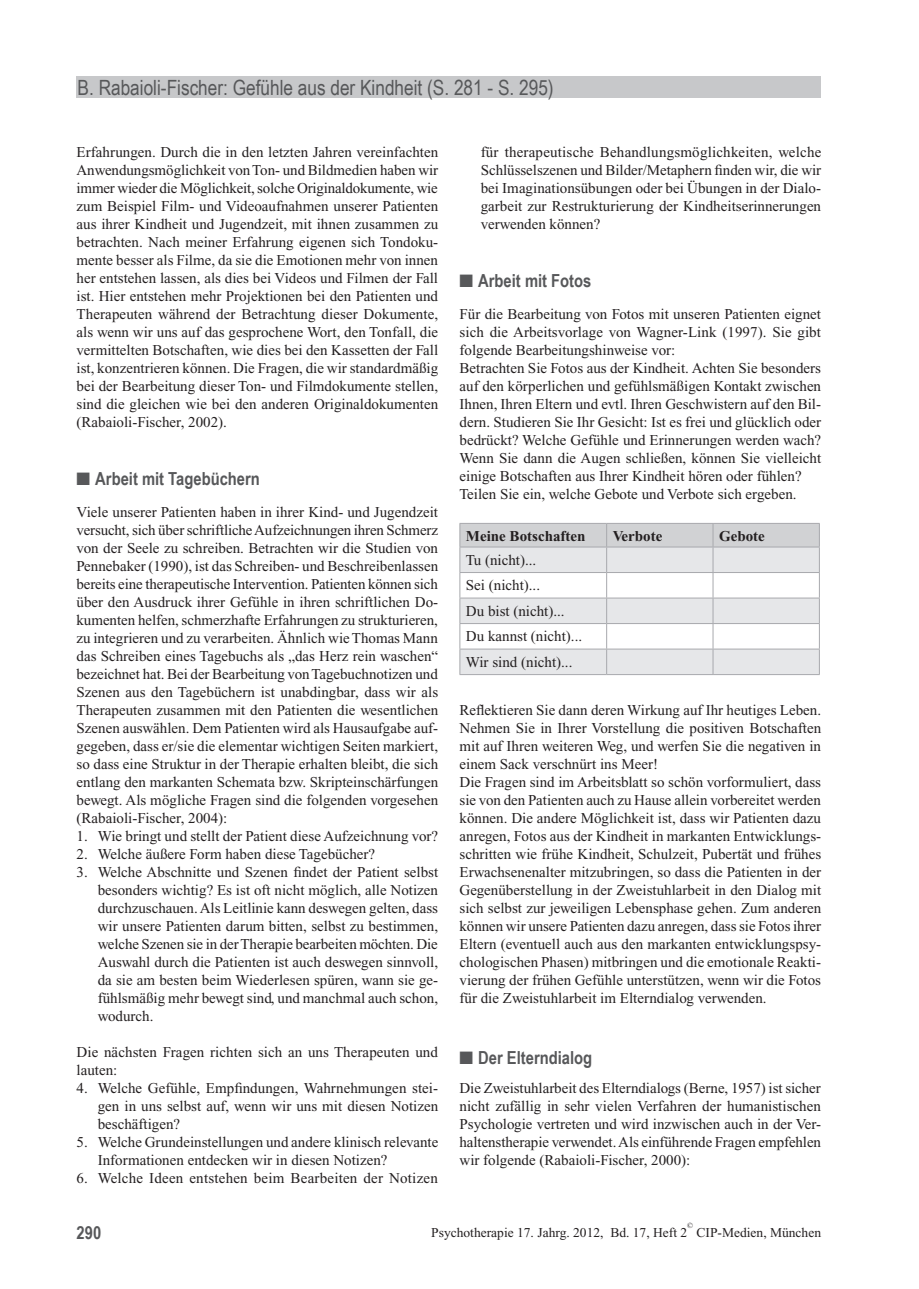
<style>
.page{position:relative;width:919px;height:1289px;background:#fff}
.page>*{position:absolute;margin:0;border:0;box-sizing:border-box;transform-origin:0 0}
.t1{font:21px "Arial Narrow";color:#57585a}
.t2{font:700 18px "Arial Narrow";color:#57585a}
.t3{font:15px/18px "Times New Roman";color:#231f20;text-align:justify}
.t4{font:700 15px "Times New Roman";color:#231f20}
.t5{font:13.5px "Times New Roman";color:#231f20}
.t6{font:7.8px "Times New Roman";color:#231f20}
</style>
<div class="page">
<div style="left:77px;top:77px;width:744px;height:21px;background:#c7c8ca"></div>
<svg style="left:459px;top:523px;width:361px;height:151px"></svg>
<hr style="left:459px;top:674px;width:147px;height:1px;background:#a8a9ad">
<hr style="left:606px;top:674px;width:107px;height:1px;background:#a8a9ad">
<hr style="left:713px;top:674px;width:106px;height:1px;background:#a8a9ad">
<h1 class="t1" style="left:78px;top:76px;width:477px">B. Rabaioli-Fischer: Gefühle aus der Kindheit (S. 281 - S. 295)</h1>
<p class="t3" style="left:77px;top:143px;width:363px">Erfahrungen. Durch die in den letzten Jahren vereinfachten Anwendungsmöglichkeit von Ton- und Bildmedien haben wir immer wieder die Möglichkeit, solche Originaldokumente, wie zum Beispiel Film- und Videoaufnahmen unserer Patienten aus ihrer Kindheit und Jugendzeit, mit ihnen zusammen zu betrachten. Nach meiner Erfahrung eigenen sich Tondoku&shy;mente besser als Filme, da sie die Emotionen mehr von innen her entstehen lassen, als dies bei Videos und Filmen der Fall ist. Hier entstehen mehr Projektionen bei den Patienten und Therapeuten während der Betrachtung dieser Dokumente, als wenn wir uns auf das gesprochene Wort, den Tonfall, die vermittelten Botschaften, wie dies bei den Kassetten der Fall ist, konzentrieren können. Die Fragen, die wir standardmäßig bei der Bearbeitung dieser Ton- und Filmdokumente stellen, sind die gleichen wie bei den anderen Originaldokumenten (Rabaioli-Fischer, 2002).</p>
<p class="t2" style="left:77px;top:468px;width:185px">■ Arbeit mit Tagebüchern</p>
<p class="t3" style="left:77px;top:503px;width:363px">Viele unserer Patienten haben in ihrer Kind- und Jugendzeit versucht, sich über schriftliche Aufzeichnungen ihren Schmerz von der Seele zu schreiben. Betrachten wir die Studien von Pennebaker (1990), ist das Schreiben- und Beschreibenlassen bereits eine therapeutische Intervention. Patienten können sich über den Ausdruck ihrer Gefühle in ihren schriftlichen Do&shy;kumenten helfen, schmerzhafte Erfahrungen zu strukturieren, zu integrieren und zu verarbeiten. Ähnlich wie Thomas Mann das Schreiben eines Tagebuchs als „das Herz rein waschen“ bezeichnet hat. Bei der Bearbeitung von Tagebuchnotizen und Szenen aus den Tagebüchern ist unabdingbar, dass wir als Therapeuten zusammen mit den Patienten die wesentlichen Szenen auswählen. Dem Patienten wird als Hausaufgabe auf&shy;gegeben, dass er/sie die elementar wichtigen Seiten markiert, so dass eine Struktur in der Therapie erhalten bleibt, die sich entlang den markanten Schemata bzw. Skripteinschärfungen bewegt. Als mögliche Fragen sind die folgenden vorgesehen (Rabaioli-Fischer, 2004):</p>
<p class="t3" style="left:77px;top:827px;width:363px">1. Wie bringt und stellt der Patient diese Aufzeichnung vor?</p>
<p class="t3" style="left:77px;top:845px;width:300px">2. Welche äußere Form haben diese Tagebücher?</p>
<p class="t3" style="left:98px;top:863px;width:342px;text-indent:-21px">3. Welche Abschnitte und Szenen findet der Patient selbst besonders wichtig? Es ist oft nicht möglich, alle Notizen durchzuschauen. Als Leitlinie kann deswegen gelten, dass wir unsere Patienten darum bitten, selbst zu bestimmen, welche Szenen sie in der Therapie bearbeiten möchten. Die Auswahl durch die Patienten ist auch deswegen sinnvoll, da sie am besten beim Wiederlesen spüren, wann sie ge&shy;fühlsmäßig mehr bewegt sind, und manchmal auch schon, wodurch.</p>
<p class="t3" style="left:77px;top:1043px;width:363px">Die nächsten Fragen richten sich an uns Therapeuten und lauten:</p>
<p class="t3" style="left:98px;top:1079px;width:342px;text-indent:-21px">4. Welche Gefühle, Empfindungen, Wahrnehmungen stei&shy;gen in uns selbst auf, wenn wir uns mit diesen Notizen beschäftigen?</p>
<p class="t3" style="left:98px;top:1133px;width:342px;text-indent:-21px">5. Welche Grundeinstellungen und andere klinisch relevante<br>Informationen entdecken wir in diesen Notizen?</p>
<p class="t3" style="left:77px;top:1169px;width:363px">6. Welche Ideen entstehen beim Bearbeiten der Notizen</p>
<p class="t3" style="left:480px;top:143px;width:342px">für therapeutische Behandlungsmöglichkeiten, welche Schlüsselszenen und Bilder/Metaphern finden wir, die wir bei Imaginationsübungen oder bei Übungen in der Dialo&shy;garbeit zur Restrukturierung der Kindheitserinnerungen verwenden können?</p>
<p class="t2" style="left:459px;top:270px;width:133px">■ Arbeit mit Fotos</p>
<p class="t3" style="left:459px;top:305px;width:363px;text-align:left">Für die Bearbeitung von Fotos mit unseren Patienten eignet sich die Arbeitsvorlage von Wagner-Link (1997). Sie gibt folgende Bearbeitungshinweise vor:<br>Betrachten Sie Fotos aus der Kindheit. Achten Sie besonders auf den körperlichen und gefühlsmäßigen Kontakt zwischen Ihnen, Ihren Eltern und evtl. Ihren Geschwistern auf den Bil&shy;dern. Studieren Sie Ihr Gesicht: Ist es frei und glücklich oder bedrückt? Welche Gefühle und Erinnerungen werden wach?<br>Wenn Sie dann die Augen schließen, können Sie vielleicht einige Botschaften aus Ihrer Kindheit hören oder fühlen?<br>Teilen Sie ein, welche Gebote und Verbote sich ergeben.</p>
<p class="t4" style="left:466px;top:527px;width:121px">Meine Botschaften</p>
<p class="t4" style="left:612px;top:527px;width:51px">Verbote</p>
<p class="t4" style="left:719px;top:527px;width:47px">Gebote</p>
<p class="t3" style="left:466px;top:547px;width:118px;line-height:25.5px;text-align:left">Tu (nicht)...<br>Sei (nicht)...<br>Du bist (nicht)...<br>Du kannst (nicht)...<br>Wir sind (nicht)...</p>
<p class="t3" style="left:459px;top:701px;width:363px;text-align:left">Reflektieren Sie dann deren Wirkung auf Ihr heutiges Leben.<br>Nehmen Sie in Ihrer Vorstellung die positiven Botschaften mit auf Ihren weiteren Weg, und werfen Sie die negativen in einem Sack verschnürt ins Meer!<br>Die Fragen sind im Arbeitsblatt so schön vorformuliert, dass sie von den Patienten auch zu Hause allein vorbereitet werden können. Die andere Möglichkeit ist, dass wir Patienten dazu anregen, Fotos aus der Kindheit in markanten Entwicklungs&shy;schritten wie frühe Kindheit, Schulzeit, Pubertät und frühes Erwachsenenalter mitzubringen, so dass die Patienten in der Gegenüberstellung in der Zweistuhlarbeit in den Dialog mit sich selbst zur jeweiligen Lebensphase gehen. Zum anderen können wir unsere Patienten dazu anregen, dass sie Fotos ihrer Eltern (eventuell auch aus den markanten entwicklungspsy&shy;chologischen Phasen) mitbringen und die emotionale Reakti&shy;vierung der frühen Gefühle unterstützen, wenn wir die Fotos für die Zweistuhlarbeit im Elterndialog verwenden.</p>
<p class="t2" style="left:459px;top:1047px;width:134px">■ Der Elterndialog</p>
<p class="t3" style="left:459px;top:1079px;width:363px">Die Zweistuhlarbeit des Elterndialogs (Berne, 1957) ist sicher nicht zufällig in sehr vielen Verfahren der humanistischen Psychologie vertreten und wird inzwischen auch in der Ver&shy;haltenstherapie verwendet. Als einführende Fragen empfehlen wir folgende (Rabaioli-Fischer, 2000):</p>
<p class="t6" style="left:687px;top:1221px;width:7px">©</p>
<p class="t2" style="left:77px;top:1222px;width:26px">290</p>
<p class="t5" style="left:431px;top:1225px;width:257px">Psychotherapie 17. Jahrg. 2012, Bd. 17, Heft 2</p>
<p class="t5" style="left:696px;top:1225px;width:126px">CIP-Medien, München</p>
</div>
